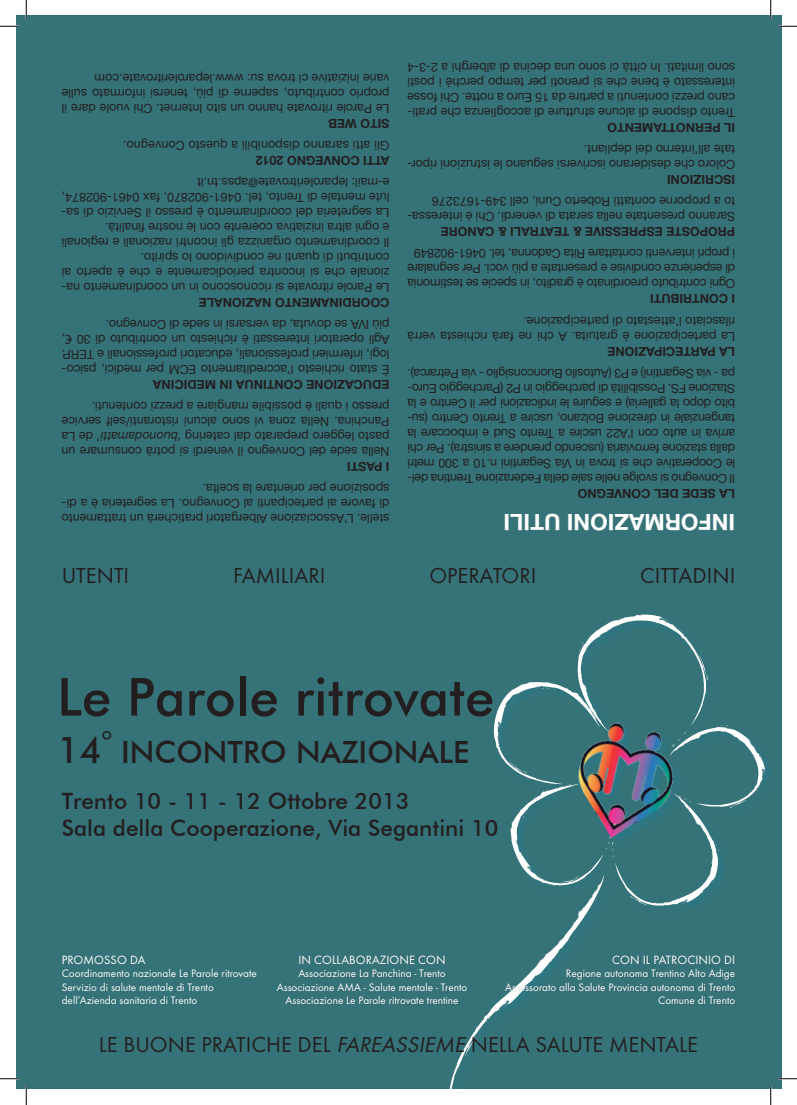
<style>
.page{position:relative;width:797px;height:1105px;background:#fff}
.page>*{position:absolute;margin:0;border:0;box-sizing:border-box;transform-origin:0 0}
.t1{font:500 52.5px "Futura BT";color:#231f20}
.t2{font:500 30.62px "Futura BT";color:#231f20}
.t3{font:22.5px "Futura T";color:#231f20}
.t4{font:500 22.5px/27px "Futura BT";color:#231f20}
.t5{font:700 22.5px "Helvetica Neue";color:#fff}
.t6{font:italic 22.5px "Futura T";color:#231f20}
.t7{font:12.5px/15px "Helvetica Neue";color:#231f20;text-align:justify}
.t8{font:700 12.5px "Helvetica Neue";color:#231f20}
.t9{font:12.5px "Futura T";color:#fff}
.t10{font:11.25px/13.5px "Futura T";color:#fff}
.s1{font-style:italic}
.s2{font-size:36.75px}
</style>
<div class="page">
<div style="left:16px;top:16px;width:765px;height:1073px;background:#367378"></div>
<div style="left:278px;top:955px;width:190px;height:50px;background:#231f20;opacity:.2"></div>
<svg style="left:0;top:25px;width:19px;height:2px"></svg>
<svg style="left:778px;top:25px;width:19px;height:2px"></svg>
<svg style="left:0;top:1078px;width:19px;height:1px"></svg>
<svg style="left:778px;top:1078px;width:19px;height:1px"></svg>
<svg style="left:25px;top:0;width:2px;height:19px"></svg>
<svg style="left:25px;top:1086px;width:2px;height:19px"></svg>
<svg style="left:770px;top:0;width:1px;height:19px"></svg>
<svg style="left:449px;top:614px;width:322px;height:491px"></svg>
<p class="t7" style="left:389px;top:116px;width:329px;rotate:-180deg">Le Parole ritrovate hanno un sito Internet. Chi vuole dare il proprio contributo, saperne di più, tenersi informato sulle varie iniziative ci trova su: www.leparoleritrovate.com</p>
<p class="t8" style="left:378px;top:131px;width:50px;rotate:-180deg">to WEB</p>
<p class="t8" style="left:389px;top:131px;width:7px;rotate:-180deg">Si</p>
<p class="t7" style="left:389px;top:153px;width:268px;rotate:-180deg">Gli atti saranno disponibili a questo Convegno.</p>
<p class="t8" style="left:306px;top:168px;width:52px;rotate:-180deg">no 2012</p>
<p class="t8" style="left:389px;top:168px;width:68px;rotate:-180deg">Att Ci onveg</p>
<p class="t7" style="left:389px;top:295px;width:329px;text-align:left;rotate:-180deg">Le Parole ritrovate si riconoscono in un coordinamento na&shy;zionale che si incontra periodicamente e che è aperto ai contributi di quanti ne condividono lo spirito.<br>Il coordinamento organizza gli incontri nazionali e regionali e ogni altra iniziativa coerente con le nostre finalità.<br>La segreteria del coordinamento è presso il Servizio di sa&shy;lute mentale di Trento, tel. 0461-902870, fax 0461-902874, e-mail: leparoleritrovate@apss.tn.it</p>
<p class="t8" style="left:232px;top:310px;width:19px;rotate:-180deg">nale</p>
<p class="t8" style="left:301px;top:310px;width:48px;rotate:-180deg">nto nazio</p>
<p class="t8" style="left:352px;top:310px;width:33px;rotate:-180deg">d ni ame</p>
<p class="t8" style="left:389px;top:310px;width:20px;rotate:-180deg">Coor</p>
<p class="t7" style="left:389px;top:377px;width:329px;rotate:-180deg">È stato richiesto l’accreditamento ECM per medici, psico&shy;logi, infermieri professionali, educatori professionali e TERP.<br>Agli operatori interessati è richiesto un contributo di 30 €, più IVA se dovuta, da versarsi in sede di Convegno.</p>
<p class="t8" style="left:171px;top:392px;width:19px;rotate:-180deg">na</p>
<p class="t8" style="left:232px;top:392px;width:52px;rotate:-180deg">in Medici</p>
<p class="t8" style="left:323px;top:392px;width:80px;rotate:-180deg">ne Cont ni ua</p>
<p class="t8" style="left:389px;top:392px;width:27px;rotate:-180deg">Educazio</p>
<p class="t7" style="left:389px;top:459px;width:329px;rotate:-180deg">Nella sede del Convegno il venerdì si potrà consumare un pasto leggero preparato dal catering <span class="s1">‘buonodamatti’</span> de La Panchina. Nella zona vi sono alcuni ristoranti/self service presso i quali è possibile mangiare a prezzi contenuti.</p>
<p class="t8" style="left:366px;top:474px;width:19px;rotate:-180deg">sti</p>
<p class="t8" style="left:389px;top:474px;width:16px;rotate:-180deg">p aI</p>
<p class="t7" style="left:389px;top:526px;width:329px;rotate:-180deg">stelle. L’Associazione Albergatori praticherà un trattamento di favore ai partecipanti al Convegno. La segreteria è a di&shy;sposizione per orientare la scelta.</p>
<p class="t7" style="left:735px;top:120px;width:329px;rotate:-180deg">Trento dispone di alcune strutture di accoglienza che prati&shy;cano prezzi contenuti a partire da 15 Euro a notte. Chi fosse interessato è bene che si prenoti per tempo perché i posti sono limitati. In città ci sono una decina di alberghi a 2-3-4</p>
<p class="t8" style="left:634px;top:135px;width:27px;rotate:-180deg">nto</p>
<p class="t8" style="left:695px;top:135px;width:44px;rotate:-180deg">nottame</p>
<p class="t8" style="left:735px;top:135px;width:24px;rotate:-180deg">lI per</p>
<p class="t7" style="left:735px;top:172px;width:329px;rotate:-180deg">Coloro che desiderano iscriversi seguano le istruzioni ripor&shy;tate all’interno del depliant.</p>
<p class="t8" style="left:680px;top:187px;width:13px;rotate:-180deg">ni</p>
<p class="t8" style="left:735px;top:187px;width:20px;rotate:-180deg">Iscrizio</p>
<p class="t7" style="left:735px;top:224px;width:329px;rotate:-180deg">Saranno presentate nella serata di venerdì. Chi è interessa&shy;to a proporne contatti Roberto Cuni, cell 349-1673276</p>
<p class="t8" style="left:477px;top:240px;width:19px;rotate:-180deg">nore</p>
<p class="t8" style="left:506px;top:240px;width:22px;rotate:-180deg">&amp; ca</p>
<p class="t8" style="left:546px;top:240px;width:16px;rotate:-180deg">trali</p>
<p class="t8" style="left:581px;top:240px;width:29px;rotate:-180deg">&amp; tea</p>
<p class="t8" style="left:621px;top:240px;width:24px;rotate:-180deg">ssive</p>
<p class="t8" style="left:690px;top:240px;width:53px;rotate:-180deg">ste espre</p>
<p class="t8" style="left:735px;top:240px;width:19px;rotate:-180deg">Propo</p>
<p class="t7" style="left:735px;top:292px;width:329px;rotate:-180deg">Ogni contributo preordinato è gradito, in specie se testimonia di esperienze condivise e presentate a più voci. Per segnalare i propri interventi contattare Rita Cadonna, tel. 0461-902849</p>
<p class="t8" style="left:679px;top:307px;width:29px;rotate:-180deg">buti</p>
<p class="t8" style="left:709px;top:307px;width:24px;rotate:-180deg">ntri</p>
<p class="t8" style="left:735px;top:307px;width:18px;rotate:-180deg">c oI</p>
<p class="t7" style="left:735px;top:344px;width:329px;rotate:-180deg">La partecipazione è gratuita. A chi ne farà richiesta verrà rilasciato l’attestato di partecipazione.</p>
<p class="t8" style="left:625px;top:359px;width:18px;rotate:-180deg">ne</p>
<p class="t8" style="left:691px;top:359px;width:16px;rotate:-180deg">tecipazio</p>
<p class="t8" style="left:735px;top:359px;width:29px;rotate:-180deg">aL par</p>
<p class="t7" style="left:735px;top:486px;width:329px;rotate:-180deg">Il Convegno si svolge nelle sale della Federazione Trentina del&shy;le Cooperative che si trova in Via Segantini n.10 a 300 metri dalla stazione ferroviaria (uscendo prendere a sinistra). Per chi arriva in auto con l’A22 uscire a Trento Sud e imboccare la tangenziale in direzione Bolzano, uscire a Trento Centro (su&shy;bito dopo la galleria) e seguire le indicazioni per il Centro e la Stazione FS. Possibilità di parcheggio in P2 (Parcheggio Euro&shy;pa - via Segantini) e P3 (Autosilo Buonconsiglio - via Petrarca).</p>
<p class="t8" style="left:596px;top:501px;width:20px;rotate:-180deg">no</p>
<p class="t8" style="left:650px;top:501px;width:38px;rotate:-180deg">Conveg</p>
<p class="t8" style="left:735px;top:501px;width:74px;rotate:-180deg">aL sede del</p>
<h3 class="t5" style="left:735px;top:536px;width:233px;rotate:-180deg">NI FORMAZION I UTILI</h3>
<h3 class="t3" style="left:62px;top:563px;width:69px">UTENTI</h3>
<h3 class="t3" style="left:233px;top:563px;width:94px">FAMILIARI</h3>
<h3 class="t3" style="left:429px;top:563px;width:108px">OPERATORI</h3>
<h3 class="t3" style="left:640px;top:563px;width:96px">CITTADINI</h3>
<h1 class="t1" style="left:57px;top:665px;width:438px">Le Parole ritrovate</h1>
<h2 class="t2" style="left:57px;top:733px;width:413px"><span class="s2">14</span>° Inco ntro Nazio nale</h2>
<h3 class="t4" style="left:62px;top:788px;width:438px">Trento 10 - 11 - 12 Ottobre 2013<br>Sala della Cooperazione, Via Segantini 10</h3>
<p class="t9" style="left:62px;top:952px;width:85px">PROMOSSO DA</p>
<p class="t10" style="left:62px;top:966px;width:197px">Coordinamento nazionale Le Parole ritrovate<br>Servizio di salute mentale di Trento dell’Azienda sanitaria di Trento</p>
<p class="t9" style="left:298px;top:952px;width:149px">IN COLLABORAZIONE CON</p>
<p class="t10" style="left:277px;top:966px;width:192px;text-align:center">Associazione La Panchina - Trento<br>Associazione AMA - Salute mentale - Trento<br>Associazione Le Parole ritrovate trentine</p>
<p class="t9" style="left:612px;top:952px;width:124px">CON IL PATROCINIO DI</p>
<p class="t10" style="left:505px;top:966px;width:232px;text-align:right">Regione autonoma Trentino Alto Adige<br>Assessorato alla Salute Provincia autonoma di Trento<br>Comune di Trento</p>
<h3 class="t3" style="left:99px;top:1031px;width:52px">le buone</h3>
<h3 class="t3" style="left:201px;top:1031px;width:12px">pratic</h3>
<h3 class="t3" style="left:266px;top:1031px;width:43px">he del</h3>
<h3 class="t6" style="left:336px;top:1031px;width:13px">FAREASSIEME</h3>
<h3 class="t3" style="left:470px;top:1031px;width:13px">nella</h3>
<h3 class="t3" style="left:535px;top:1031px;width:12px">salute</h3>
<h3 class="t3" style="left:609px;top:1031px;width:14px">mentale</h3>
</div>
